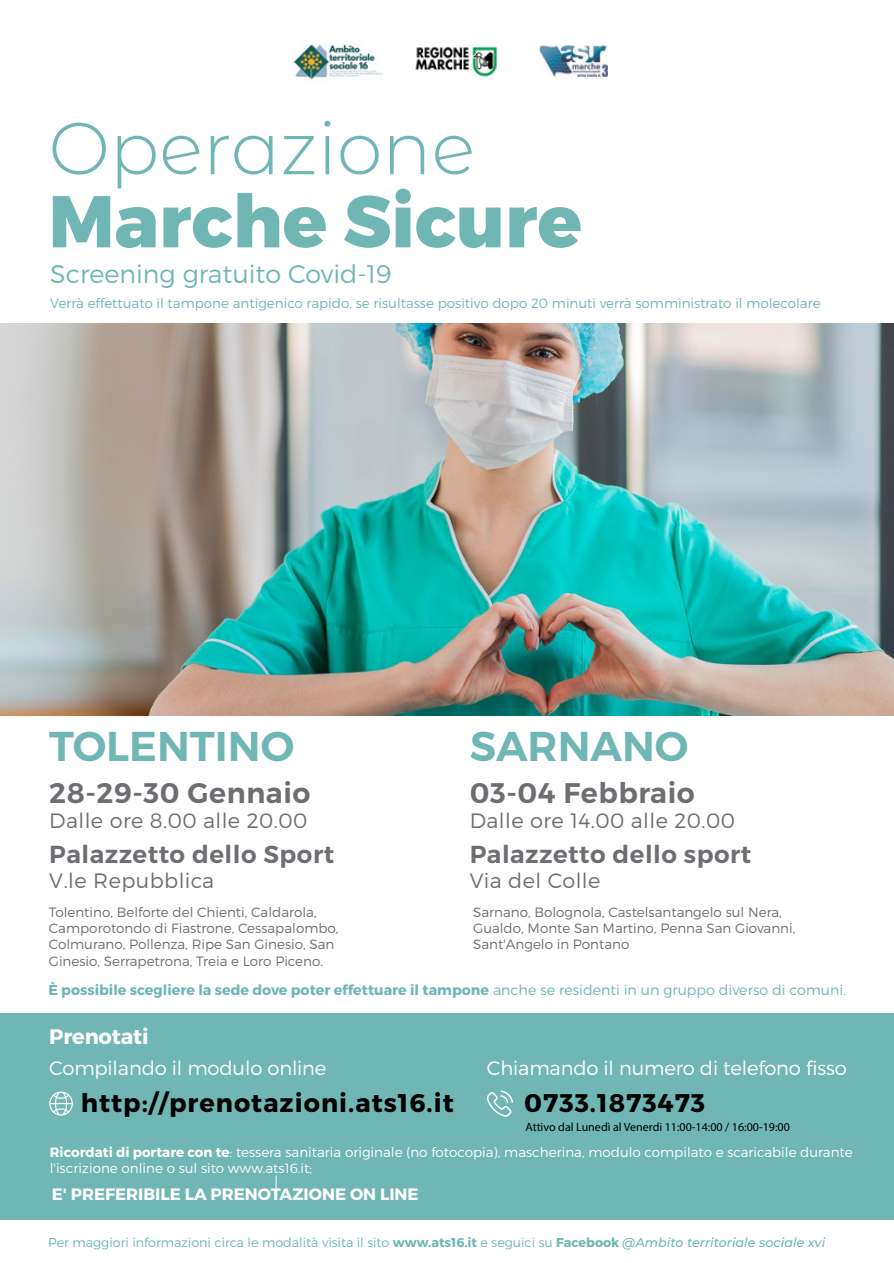
<style>
.page{position:relative;width:894px;height:1263px;background:#fff}
.page>*{position:absolute;margin:0;border:0;box-sizing:border-box;transform-origin:0 0}
.t1{font:600 41.55px "Montserrat";color:#70b6b5}
.t2{font:600 28.35px "Montserrat";letter-spacing:.02em;color:#6d6e71}
.t3{font:700 25.5px "Montserrat";letter-spacing:.04em;color:#000}
.t4{font:300 25.35px "Montserrat";color:#70b6b5}
.t5{font:600 24.6px "Montserrat";letter-spacing:.02em;color:#6d6e71}
.t6{font:700 21px "Montserrat";letter-spacing:-.01em;color:#fff}
.t7{font:300 20.85px "Montserrat";letter-spacing:.02em;color:#6d6e71}
.t8{font:300 19.5px "Montserrat";letter-spacing:-.01em;color:#fff}
.t9{font:700 16.5px "Montserrat";color:#fff}
.t10{font:700 14.25px "Montserrat";color:#70b6b5}
.t11{font:300 13.5px/16.2px "Montserrat";color:#6d6e71}
.t12{font:300 13.5px/16.2px "Montserrat";color:#fff}
.t13{font:300 13.5px "Montserrat";color:#70b6b5}
.t14{font:300 12.75px "Montserrat";color:#70b6b5}
.t15{font:12px "Myriad Pro";color:#000}
.s1{font-weight:300}
.s2{font-weight:700}
.s3{font-weight:500;font-style:italic}
</style>
<div class="page">
<img style="left:293px;top:43px;width:90px;height:37px">
<img style="left:415px;top:46px;width:82px;height:31px">
<img style="left:539px;top:46px;width:68px;height:31px">
<div style="left:0;top:1012px;width:893px;height:207px;background:#70b6b5"></div>
<svg style="left:53px;top:123px;width:53px;height:52px"></svg>
<svg style="left:118px;top:136px;width:38px;height:52px"></svg>
<svg style="left:163px;top:136px;width:36px;height:38px"></svg>
<svg style="left:211px;top:136px;width:61px;height:38px"></svg>
<svg style="left:284px;top:136px;width:30px;height:38px"></svg>
<svg style="left:324px;top:121px;width:6px;height:53px"></svg>
<svg style="left:340px;top:136px;width:38px;height:38px"></svg>
<svg style="left:390px;top:136px;width:34px;height:38px"></svg>
<svg style="left:435px;top:136px;width:36px;height:38px"></svg>
<svg style="left:53px;top:196px;width:57px;height:51px"></svg>
<svg style="left:116px;top:207px;width:39px;height:41px"></svg>
<svg style="left:163px;top:193px;width:163px;height:55px"></svg>
<svg style="left:344px;top:189px;width:66px;height:59px"></svg>
<svg style="left:416px;top:207px;width:84px;height:41px"></svg>
<svg style="left:509px;top:207px;width:72px;height:41px"></svg>
<img style="left:0;top:323px;width:893px;height:393px">
<svg style="left:49px;top:1091px;width:24px;height:24px"></svg>
<svg style="left:487px;top:1090px;width:26px;height:26px"></svg>
<h3 class="t4" style="left:50px;top:259px;width:342px">Screening gratuito Covid-19</h3>
<p class="t13" style="left:50px;top:295px;width:771px">Verrà effettuato il tampone antigenico rapido, se risultasse positivo dopo 20 minuti verrà somministrato il molecolare</p>
<h1 class="t1" style="left:49px;top:721px;width:246px">TOLENTINO</h1>
<h2 class="t2" style="left:49px;top:775px;width:262px">28-29-30 Gennaio</h2>
<h3 class="t7" style="left:49px;top:807px;width:259px">Dalle ore 8.00 alle 20.00</h3>
<h3 class="t5" style="left:49px;top:839px;width:286px">Palazzetto dello Sport</h3>
<h3 class="t7" style="left:49px;top:868px;width:166px">V.le Repubblica</h3>
<p class="t11" style="left:49px;top:903px;width:291px">Tolentino, Belforte del Chienti, Caldarola, Camporotondo di Fiastrone, Cessapalombo, Colmurano, Pollenza, Ripe San Ginesio, San Ginesio, Serrapetrona, Treia e Loro Piceno.</p>
<h1 class="t1" style="left:469px;top:721px;width:220px">SARNANO</h1>
<h2 class="t2" style="left:469px;top:775px;width:226px">03-04 Febbraio</h2>
<h3 class="t7" style="left:469px;top:807px;width:267px">Dalle ore 14.00 alle 20.00</h3>
<h3 class="t5" style="left:469px;top:839px;width:283px">Palazzetto dello sport</h3>
<h3 class="t7" style="left:469px;top:868px;width:132px">Via del Colle</h3>
<p class="t11" style="left:473px;top:903px;width:323px">Sarnano, Bolognola, Castelsantangelo sul Nera,<br>Gualdo, Monte San Martino, Penna San Giovanni,<br>Sant'Angelo in Pontano</p>
<p class="t10" style="left:48px;top:981px;width:799px">È possibile scegliere la sede dove poter effettuare il tampone <span class="s1">anche se residenti in un gruppo diverso di comuni.</span></p>
<h3 class="t6" style="left:49px;top:1023px;width:101px">Prenotati</h3>
<h3 class="t8" style="left:49px;top:1055px;width:278px">Compilando il modulo online</h3>
<h3 class="t8" style="left:486px;top:1055px;width:361px">Chiamando il numero di telefono fisso</h3>
<h3 class="t3" style="left:81px;top:1087px;width:374px">http://prenotazioni.ats16.it</h3>
<h3 class="t3" style="left:524px;top:1087px;width:182px">0733.1873473</h3>
<p class="t15" style="left:525px;top:1119px;width:266px">Attivo dal Lunedì al Venerdi 11:00-14:00 / 16:00-19:00</p>
<p class="t12" style="left:50px;top:1143px;width:804px"><span class="s2">Ricordati di portare con te</span>: tessera sanitaria originale (no fotocopia), mascherina, modulo compilato e scaricabile durante l'iscrizione online o sul sito www.ats16.it;</p>
<p class="t9" style="left:52px;top:1183px;width:368px">E' PREFERIBILE LA PRENOTAZIONE ON LINE</p>
<p class="t14" style="left:48px;top:1234px;width:778px">Per maggiori informazioni circa le modalità visita il sito <span class="s2">www.ats16.it</span> e seguici su <span class="s2">Facebook</span> <span class="s3">@Ambito territoriale sociale xvi</span></p>
</div>
